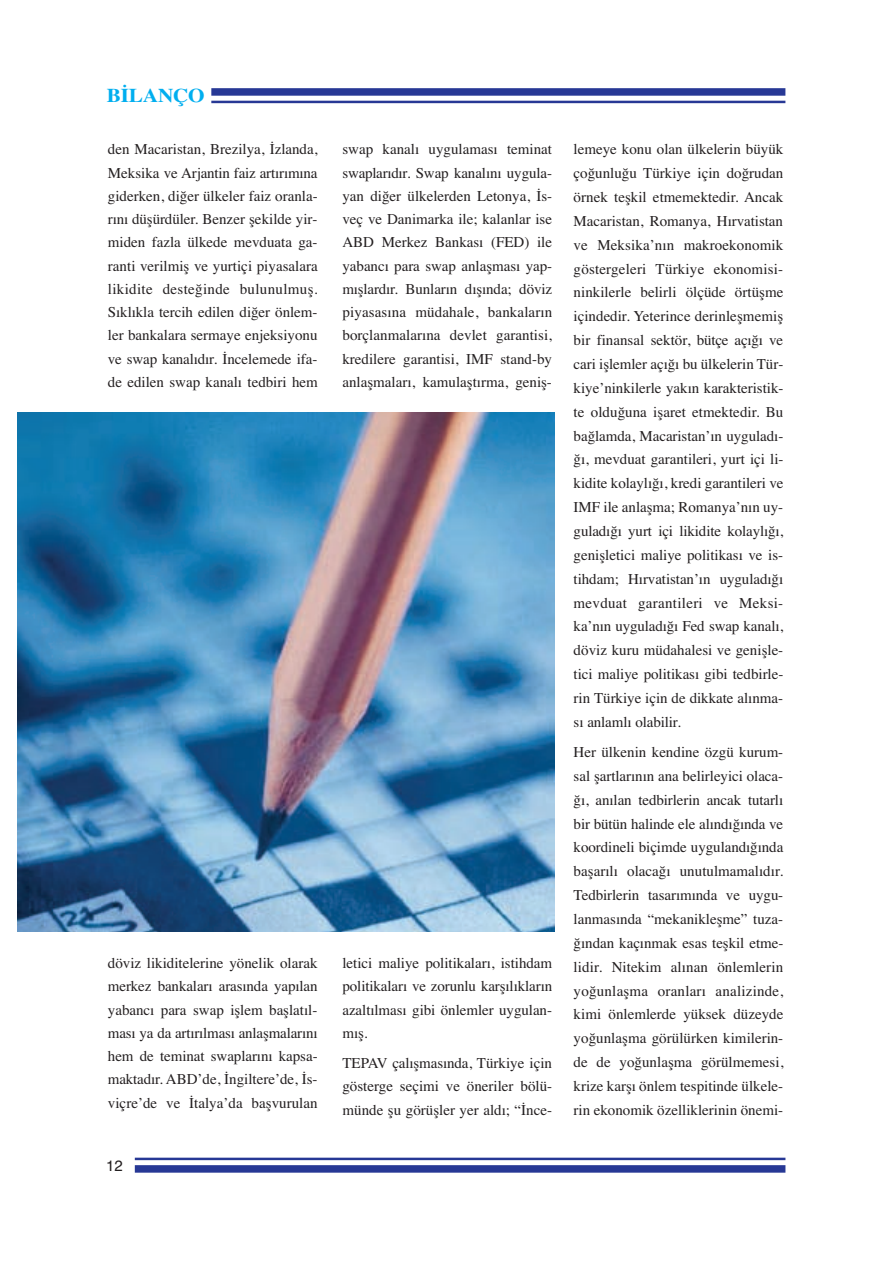
<style>
.page{position:relative;width:893px;height:1263px;background:#fff}
.page>*{position:absolute;margin:0;border:0;box-sizing:border-box;transform-origin:0 0}
.t1{font:700 19.5px "Times TU";letter-spacing:-.01em;color:#00aeef;scale:1.09 1}
.t2{font:15px/23.9px "Times TU";color:#231f20;text-align:justify}
.t3{font:15px "Helvetica TU";color:#231f20}
</style>
<div class="page">
<hr style="left:135px;top:1158px;width:650px;height:2px;background:#273895">
<div style="left:135px;top:1165px;width:650px;height:8px;background:#273895"></div>
<div style="left:211px;top:88px;width:574px;height:8px;background:#273895"></div>
<hr style="left:211px;top:101px;width:574px;height:2px;background:#273895">
<img style="left:18px;top:412px;width:536px;height:520px">
<h1 class="t1" style="left:107px;top:83px;width:91px">BİLANÇO</h1>
<p class="t2" style="left:108px;top:138px;width:211px;line-height:23.2px">den Macaristan, Brezilya, İzlanda, Meksika ve Arjantin faiz artırımına giderken, diğer ülkeler faiz oranla&shy;rını düşürdüler. Benzer şekilde yir&shy;miden fazla ülkede mevduata ga&shy;ranti verilmiş ve yurtiçi piyasalara likidite desteğinde bulunulmuş.<br>Sıklıkla tercih edilen diğer önlem&shy;ler bankalara sermaye enjeksiyonu ve swap kanalıdır. İncelemede ifa&shy;de edilen swap kanalı tedbiri hem</p>
<p class="t2" style="left:108px;top:951px;width:211px;line-height:23.2px">döviz likiditelerine yönelik olarak merkez bankaları arasında yapılan yabancı para swap işlem başlatıl&shy;ması ya da artırılması anlaşmalarını hem de teminat swaplarını kapsa&shy;maktadır. ABD’de, İngiltere’de, İs&shy;viçre’de ve İtalya’da başvurulan</p>
<p class="t3" style="left:106px;top:1157px;width:18px">12</p>
<p class="t2" style="left:342px;top:138px;width:211px;line-height:23.2px">swap kanalı uygulaması teminat swaplarıdır. Swap kanalını uygula&shy;yan diğer ülkelerden Letonya, İs&shy;veç ve Danimarka ile; kalanlar ise ABD Merkez Bankası (FED) ile yabancı para swap anlaşması yap&shy;mışlardır. Bunların dışında; döviz piyasasına müdahale, bankaların borçlanmalarına devlet garantisi, kredilere garantisi, IMF stand-by anlaşmaları, kamulaştırma, geniş-</p>
<p class="t2" style="left:342px;top:951px;width:211px;line-height:23.2px">letici maliye politikaları, istihdam politikaları ve zorunlu karşılıkların azaltılması gibi önlemler uygulan&shy;mış.</p>
<p class="t2" style="left:342px;top:1051px;width:211px;line-height:23.4px">TEPAV çalışmasında, Türkiye için gösterge seçimi ve öneriler bölü&shy;münde şu görüşler yer aldı; “İnce-</p>
<p class="t2" style="left:574px;top:137px;width:211px">lemeye konu olan ülkelerin büyük çoğunluğu Türkiye için doğrudan örnek teşkil etmemektedir. Ancak Macaristan, Romanya, Hırvatistan ve Meksika’nın makroekonomik göstergeleri Türkiye ekonomisi&shy;ninkilerle belirli ölçüde örtüşme içindedir. Yeterince derinleşmemiş bir finansal sektör, bütçe açığı ve cari işlemler açığı bu ülkelerin Tür&shy;kiye’ninkilerle yakın karakteristik&shy;te olduğuna işaret etmektedir. Bu bağlamda, Macaristan’ın uyguladı&shy;ğı, mevduat garantileri, yurt içi li&shy;kidite kolaylığı, kredi garantileri ve IMF ile anlaşma; Romanya’nın uy&shy;guladığı yurt içi likidite kolaylığı, genişletici maliye politikası ve is&shy;tihdam; Hırvatistan’ın uyguladığı mevduat garantileri ve Meksi&shy;ka’nın uyguladığı Fed swap kanalı, döviz kuru müdahalesi ve genişle&shy;tici maliye politikası gibi tedbirle&shy;rin Türkiye için de dikkate alınma&shy;sı anlamlı olabilir.</p>
<p class="t2" style="left:574px;top:740px;width:211px">Her ülkenin kendine özgü kurum&shy;sal şartlarının ana belirleyici olaca&shy;ğı, anılan tedbirlerin ancak tutarlı bir bütün halinde ele alındığında ve koordineli biçimde uygulandığında başarılı olacağı unutulmamalıdır.<br>Tedbirlerin tasarımında ve uygu&shy;lanmasında “mekanikleşme” tuza&shy;ğından kaçınmak esas teşkil etme&shy;lidir. Nitekim alınan önlemlerin yoğunlaşma oranları analizinde, kimi önlemlerde yüksek düzeyde yoğunlaşma görülürken kimilerin&shy;de de yoğunlaşma görülmemesi, krize karşı önlem tespitinde ülkele&shy;rin ekonomik özelliklerinin önemi-</p>
</div>
